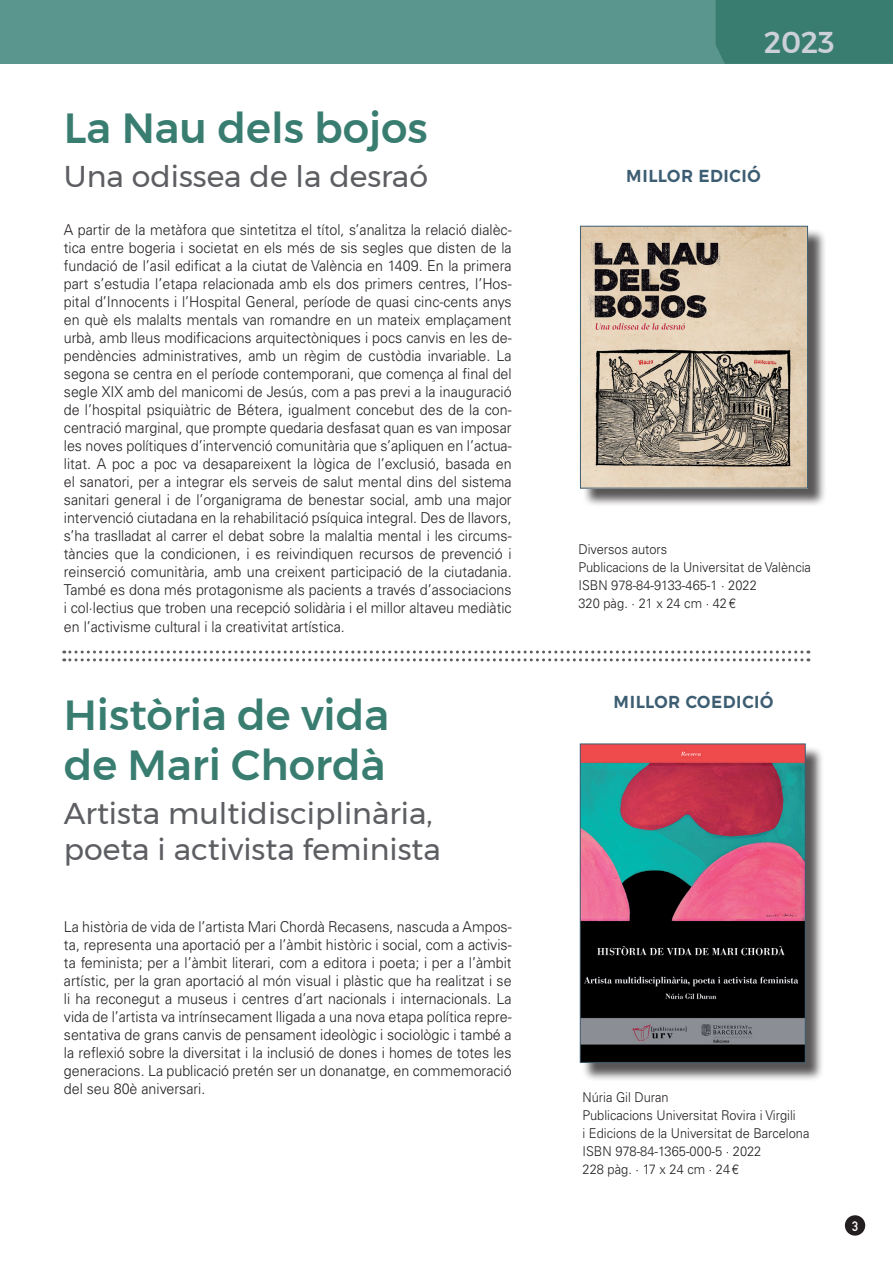
<style>
.page{position:relative;width:893px;height:1263px;background:#fff}
.page>*{position:absolute;margin:0;border:0;box-sizing:border-box;transform-origin:0 0}
.t1{font:500 42px/50.4px "Montserrat";color:#397d71}
.t2{font:30px/36px "Montserrat";color:#5c5e62}
.t3{font:500 30px "Montserrat";color:#ccd0d8;scale:.95 1}
.t4{font:500 21px "Montserrat";color:#3d5e72;scale:.95 1}
.t5{font:300 15px/18px "Univers";color:#231f20;text-align:justify;scale:.95 1}
.t6{font:300 13.5px/18px "Univers";color:#231f20;scale:.95 1}
.t7{font:13.5px "DIN Mittelschrift";color:#fff;scale:.95 1}
</style>
<div class="page">
<div style="left:844px;top:1214px;width:22px;height:23px;background:#231f20;border-radius:50%"></div>
<div style="left:843px;top:1213px;width:24px;height:25px;border:2px solid #fff;border-radius:50%"></div>
<svg style="left:64px;top:650px;width:745px;height:11px"></svg>
<div style="left:0;top:0;width:893px;height:64px;background:#5b968e"></div>
<div style="left:716px;top:0;width:177px;height:64px;background:#397d71"></div>
<div style="left:582px;top:228px;width:244px;height:279px;background:#231f20;opacity:.75"></div>
<img style="left:582px;top:228px;width:224px;height:258px">
<div style="left:580px;top:226px;width:228px;height:262px;border:1px solid #3e5e72"></div>
<div style="left:582px;top:746px;width:242px;height:335px;background:#231f20;opacity:.75"></div>
<img style="left:582px;top:745px;width:222px;height:316px">
<div style="left:580px;top:743px;width:226px;height:320px;border:1px solid #3e5e72"></div>
<h1 class="t1" style="left:64px;top:102px;width:365px">La Nau dels bojos</h1>
<h2 class="t2" style="left:64px;top:158px;width:366px">Una odissea de la desraó</h2>
<p class="t5" style="left:64px;top:221px;width:473px">A partir de la metàfora que sintetitza el títol, s’analitza la relació dialèc&shy;tica entre bogeria i societat en els més de sis segles que disten de la fundació de l’asil edificat a la ciutat de València en 1409. En la primera part s’estudia l’etapa relacionada amb els dos primers centres, l’Hos&shy;pital d’Innocents i l’Hospital General, període de quasi cinc-cents anys en què els malalts mentals van romandre en un mateix emplaçament urbà, amb lleus modificacions arquitectòniques i pocs canvis en les de&shy;pendències administratives, amb un règim de custòdia invariable. La segona se centra en el període contemporani, que comença al final del segle XIX amb del manicomi de Jesús, com a pas previ a la inauguració de l’hospital psiquiàtric de Bétera, igualment concebut des de la con&shy;centració marginal, que prompte quedaria desfasat quan es van imposar les noves polítiques d’intervenció comunitària que s’apliquen en l’actua&shy;litat. A poc a poc va desapareixent la lògica de l’exclusió, basada en el sanatori, per a integrar els serveis de salut mental dins del sistema sanitari general i de l’organigrama de benestar social, amb una major intervenció ciutadana en la rehabilitació psíquica integral. Des de llavors, s’ha traslladat al carrer el debat sobre la malaltia mental i les circums&shy;tàncies que la condicionen, i es reivindiquen recursos de prevenció i reinserció comunitària, amb una creixent participació de la ciutadania.<br>També es dona més protagonisme als pacients a través d’associacions i col·lectius que troben una recepció solidària i el millor altaveu mediàtic en l’activisme cultural i la creativitat artística.</p>
<h1 class="t1" style="left:64px;top:689px;width:327px">Història de vida de Mari Chordà</h1>
<h2 class="t2" style="left:64px;top:795px;width:379px">Artista multidisciplinària, poeta i activista feminista</h2>
<p class="t5" style="left:64px;top:917px;width:473px">La història de vida de l’artista Mari Chordà Recasens, nascuda a Ampos&shy;ta, representa una aportació per a l’àmbit històric i social, com a activis&shy;ta feminista; per a l’àmbit literari, com a editora i poeta; i per a l’àmbit artístic, per la gran aportació al món visual i plàstic que ha realitzat i se li ha reconegut a museus i centres d’art nacionals i internacionals. La vida de l’artista va intrínsecament lligada a una nova etapa política repre&shy;sentativa de grans canvis de pensament ideològic i sociològic i també a la reflexió sobre la diversitat i la inclusió de dones i homes de totes les generacions. La publicació pretén ser un donanatge, en commemoració del seu 80è aniversari.</p>
<h2 class="t3" style="left:764px;top:18px;width:76px">2023</h2>
<h3 class="t4" style="left:626px;top:158px;width:144px">millor edició</h3>
<p class="t6" style="left:578px;top:540px;width:246px">Diversos autors<br>Publicacions de la Universitat de València<br>ISBN 978-84-9133-465-1 · 2022<br>320 pàg. · 21 x 24 cm · 42€</p>
<h3 class="t4" style="left:613px;top:684px;width:170px">millor coedició</h3>
<p class="t6" style="left:583px;top:1088px;width:240px">Núria Gil Duran<br>Publicacions Universitat Rovira i Virgili<br>i Edicions de la Universitat de Barcelona<br>ISBN 978-84-1365-000-5 · 2022<br>228 pàg. · 17 x 24 cm · 24€</p>
<p class="t7" style="left:852px;top:1218px;width:8px">3</p>
</div>
